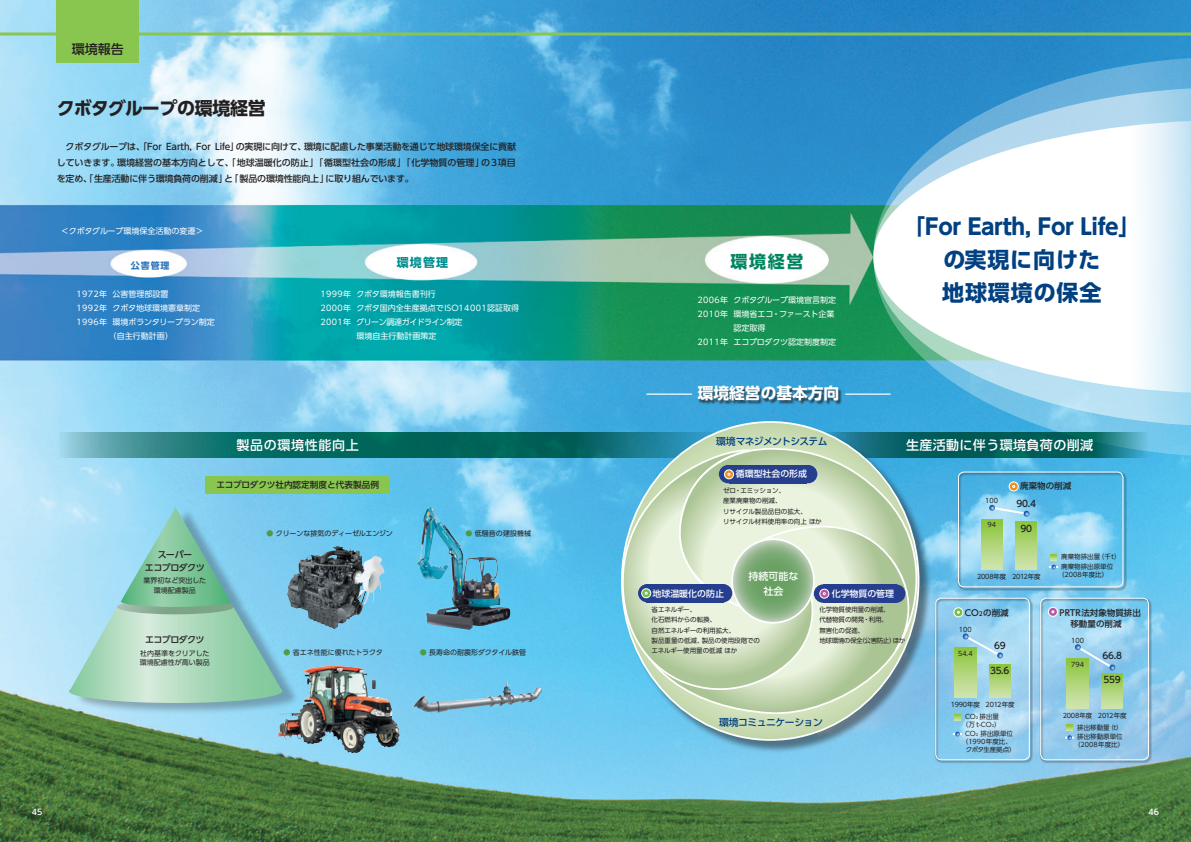
<style>
.page{position:relative;width:1191px;height:842px;background:#fff}
.page>*{position:absolute;margin:0;border:0;box-sizing:border-box;transform-origin:0 0}
.t1{font:700 22px/33px "UD Shin Go Pro";letter-spacing:-.02em;color:#014081;text-align:center}
.t2{font:700 18px "UD Shin Go Pro";letter-spacing:-.02em;color:#231f20}
.t3{font:700 17px "UD Shin Go Pro";color:#008561}
.t4{font:700 15.7px "UD Shin Go Pro";color:#fff}
.t5{font:500 13px "UD Shin Go Pro";letter-spacing:.03em;color:#fff}
.t6{font:500 13px "UD Shin Go Pro";letter-spacing:.05em;color:#fff}
.t7{font:500 13px "UD Shin Go Pro";color:#231f20}
.t8{font:700 12px "UD Shin Go Pro";color:#008e91}
.t9{font:500 10px/15.1px "UD Shin Go Pro";color:#fff;text-align:center}
.t10{font:500 9.8px "UD Shin Go Pro";letter-spacing:-.07em;color:#014081}
.t11{font:500 9.8px "UD Shin Go Pro";letter-spacing:-.035em;color:#014081}
.t12{font:500 9px/16px "UD Shin Go Pro";letter-spacing:-.02em;color:#231f20;text-align:justify}
.t13{font:500 9px/12.8px "UD Shin Go Pro";letter-spacing:-.06em;color:#231f20;text-align:center}
.t14{font:500 9px "UD Shin Go Pro";letter-spacing:-.07em;color:#231f20}
.t15{font:700 9px "UD Shin Go Pro";color:#2e76bc}
.t16{font:500 8.9px "UD Shin Go Pro";color:#fff}
.t17{font:500 8.6px "UD Shin Go Pro";color:#231f20}
.t18{font:500 8.5px/11px "UD Shin Go Pro";color:#231f20}
.t19{font:8px "UD Shin Go Pro";color:#fff}
.t20{font:8px "UD Shin Go Pro";letter-spacing:-.04em;color:#fff}
.t21{font:500 8px "UD Shin Go Pro";color:#fff}
.t22{font:7px/9.8px "UD Shin Go Pro";color:#231f20;text-align:center}
.t23{font:6.5px/10.1px "UD Shin Go Pro";color:#231f20}
.t24{font:6.5px/10.1px "UD Shin Go Pro";letter-spacing:-.02em;color:#231f20}
.t25{font:6.5px "UD Shin Go Pro";letter-spacing:-.03em;color:#231f20}
.t26{font:6.5px "UD Shin Go Pro";letter-spacing:-.06em;color:#231f20}
.s1{color:#4d9b46}
.s2{font-size:5.9px}
.s3{font-size:3.8px}
</style>
<div class="page">
<img style="left:0;top:0;width:1191px;height:842px">
<svg style="left:873px;top:57px;width:318px;height:400px;fill:#2b8ccb"></svg>
<svg style="left:873px;top:87px;width:318px;height:339px"></svg>
<svg style="left:873px;top:120px;width:318px;height:274px"></svg>
<div style="left:206px;top:476px;width:184px;height:18px;background:#89c650"></div>
<svg style="left:55px;top:432px;width:567px;height:26px"></svg>
<svg style="left:932px;top:432px;width:220px;height:26px"></svg>
<div style="left:622px;top:423px;width:310px;height:330px;background:#231f20;opacity:.5"></div>
<svg style="left:622px;top:422px;width:296px;height:318px"></svg>
<svg style="left:622px;top:650px;width:306px;height:67px"></svg>
<svg style="left:621px;top:447px;width:207px;height:266px"></svg>
<svg style="left:671px;top:447px;width:257px;height:203px"></svg>
<svg style="left:732px;top:539px;width:82px;height:84px"></svg>
<div style="left:731px;top:538px;width:84px;height:86px;border:2px solid #fff;border-radius:50%"></div>
<div style="left:719px;top:465px;width:18px;height:18px;background:#253f8e;border-radius:50%"></div>
<div style="left:799px;top:465px;width:18px;height:18px;background:#253f8e;border-radius:50%"></div>
<div style="left:729px;top:465px;width:78px;height:18px;background:#253f8e"></div>
<svg style="left:638px;top:584px;width:18px;height:18px"></svg>
<div style="left:714px;top:584px;width:18px;height:18px;background:#253f8e;border-radius:50%"></div>
<div style="left:646px;top:584px;width:78px;height:18px;background:#253f8e"></div>
<div style="left:814px;top:584px;width:18px;height:19px;background:#253f8e;border-radius:50%"></div>
<div style="left:887px;top:584px;width:18px;height:19px;background:#253f8e;border-radius:50%"></div>
<div style="left:823px;top:584px;width:73px;height:19px;background:#253f8e"></div>
<hr style="left:0;top:33px;width:494px;height:3px;background:#89c650">
<hr style="left:494px;top:33px;width:697px;height:3px;background:#89c650">
<div style="left:724px;top:469px;width:10px;height:10px;border:4px solid #fff;border-radius:50%"></div>
<div style="left:641px;top:588px;width:10px;height:10px;border:4px solid #fff;border-radius:50%"></div>
<div style="left:819px;top:589px;width:10px;height:10px;border:4px solid #fff;border-radius:50%"></div>
<div style="left:57px;top:0;width:82px;height:62px;background:#89c650"></div>
<img style="left:413px;top:682px;width:108px;height:31px">
<img style="left:299px;top:546px;width:37px;height:74px">
<img style="left:277px;top:663px;width:53px;height:81px">
<img style="left:416px;top:507px;width:33px;height:72px">
<div style="left:75px;top:508px;width:224px;height:206px;background:#231f20;opacity:.3"></div>
<svg style="left:69px;top:507px;width:214px;height:196px"></svg>
<div style="left:698px;top:386px;width:144px;height:19px;background:#231f20;opacity:.75"></div>
<hr style="left:646px;top:393px;width:46px;height:2px;background:#fff">
<hr style="left:845px;top:393px;width:45px;height:2px;background:#fff">
<div style="left:957px;top:471px;width:170px;height:120px;background:#231f20;opacity:.75"></div>
<div style="left:958px;top:471px;width:165px;height:116px;border:1px solid #fff;border-radius:6px"></div>
<div style="left:1039px;top:597px;width:113px;height:167px;background:#231f20;opacity:.75"></div>
<div style="left:1040px;top:598px;width:109px;height:162px;border:1px solid #fff;border-radius:6px"></div>
<div style="left:934px;top:597px;width:99px;height:167px;background:#231f20;opacity:.75"></div>
<div style="left:935px;top:598px;width:94px;height:162px;border:1px solid #fff;border-radius:6px"></div>
<div style="left:725px;top:470px;width:8px;height:8px;border:2px solid #ec9121;border-radius:50%"></div>
<div style="left:1009px;top:482px;width:8px;height:8px;border:2px solid #ec9121;border-radius:50%"></div>
<div style="left:642px;top:589px;width:8px;height:8px;border:2px solid #71bf44;border-radius:50%"></div>
<div style="left:954px;top:608px;width:8px;height:8px;border:2px solid #71bf44;border-radius:50%"></div>
<div style="left:820px;top:590px;width:8px;height:8px;border:2px solid #bc55a1;border-radius:50%"></div>
<div style="left:1049px;top:608px;width:8px;height:8px;border:2px solid #bc55a1;border-radius:50%"></div>
<h3 class="t7" style="left:72px;top:38px;width:53px">環境報告</h3>
<h2 class="t2" style="left:57px;top:94px;width:210px">クボタグループの環境経営</h2>
<h3 class="t12" style="left:57px;top:138px;width:461px">　クボタグループは、「For Earth, For Life」の実現に向けて、環境に配慮した事業活動を通じて地球環境保全に貢献していきます。環境経営の基本方向として、「地球温暖化の防止」「循環型社会の形成」「化学物質の管理」の3項目を定め、「生産活動に伴う環境負荷の削減」と「製品の環境性能向上」に取り組んでいます。</h3>
<p class="t19" style="left:61px;top:224px;width:144px">＜クボタグループ環境保全活動の変遷＞</p>
<h1 class="t1" style="left:903px;top:209px;width:239px">「For Earth, For Life」の実現に向けた<br>地球環境の保全</h1>
<h3 class="t8" style="left:397px;top:253px;width:53px">環境管理</h3>
<h3 class="t3" style="left:730px;top:248px;width:75px">環境経営</h3>
<h3 class="t15" style="left:131px;top:258px;width:40px">公害管理</h3>
<p class="t19" style="left:320px;top:288px;width:117px">1999年 クボタ環境報告書刊行</p>
<p class="t19" style="left:320px;top:302px;width:200px">2000年 クボタ国内全生産拠点でISO14001認証取得</p>
<p class="t20" style="left:320px;top:316px;width:143px">2001年 グリーン調達ガイドライン制定</p>
<p class="t19" style="left:356px;top:330px;width:81px">環境自主行動計画策定</p>
<p class="t19" style="left:77px;top:288px;width:93px">1972年 公害管理部設置</p>
<p class="t19" style="left:77px;top:302px;width:125px">1992年 クボタ地球環境憲章制定</p>
<p class="t19" style="left:77px;top:316px;width:140px">1996年 環境ボランタリープラン制定</p>
<p class="t19" style="left:109px;top:330px;width:66px">（自主行動計画）</p>
<p class="t19" style="left:697px;top:293px;width:140px">2006年 クボタグループ環境宣言制定</p>
<p class="t19" style="left:697px;top:307px;width:138px">2010年 環境省エコ・ファースト企業</p>
<p class="t19" style="left:733px;top:321px;width:33px">認定取得</p>
<p class="t19" style="left:697px;top:335px;width:140px">2011年 エコプロダクツ認定制度制定</p>
<h3 class="t4" style="left:697px;top:381px;width:143px">環境経営の基本方向</h3>
<h3 class="t6" style="left:237px;top:434px;width:124px">製品の環境性能向上</h3>
<h3 class="t10" style="left:716px;top:433px;width:113px">環境マネジメントシステム</h3>
<h3 class="t5" style="left:906px;top:434px;width:189px">生産活動に伴う環境負荷の削減</h3>
<h3 class="t16" style="left:736px;top:467px;width:73px">循環型社会の形成</h3>
<h3 class="t17" style="left:216px;top:478px;width:164px">エコプロダクツ社内認定制度と代表製品例</h3>
<p class="t22" style="left:266px;top:528px;width:128px"><span class="s1">●</span> クリーンな排気のディーゼルエンジン</p>
<p class="t22" style="left:465px;top:528px;width:67px"><span class="s1">●</span> 低騒音の建設機械</p>
<p class="t23" style="left:723px;top:486px;width:100px">ゼロ・エミッション、<br>産業廃棄物の削減、<br>リサイクル製品品目の拡大、<br>リサイクル材料使用率の向上 ほか</p>
<p class="t23" style="left:985px;top:495px;width:14px">100</p>
<p class="t23" style="left:987px;top:519px;width:10px">94</p>
<h3 class="t18" style="left:1020px;top:480px;width:52px">廃棄物の削減</h3>
<p class="t23" style="left:1057px;top:488px;width:10px">94</p>
<h3 class="t12" style="left:1016px;top:496px;width:21px">90.4</h3>
<h3 class="t12" style="left:1020px;top:520px;width:13px">90</h3>
<h3 class="t13" style="left:145px;top:548px;width:61px">スーパー<br>エコプロダクツ</h3>
<p class="t22" style="left:144px;top:576px;width:64px">業界初など突出した環境配慮製品</p>
<h3 class="t9" style="left:748px;top:568px;width:51px">持続可能な社会</h3>
<h3 class="t16" style="left:652px;top:586px;width:73px">地球温暖化の防止</h3>
<h3 class="t16" style="left:831px;top:586px;width:64px">化学物質の管理</h3>
<p class="t25" style="left:977px;top:571px;width:65px">2008年度 2012年度</p>
<p class="t23" style="left:1061px;top:552px;width:61px;line-height:9.6px">廃棄物排出量（千t）廃棄物排出原単位</p>
<p class="t23" style="left:1058px;top:569px;width:52px">（2008年度比）</p>
<h3 class="t14" style="left:145px;top:632px;width:61px">エコプロダクツ</h3>
<p class="t22" style="left:140px;top:648px;width:71px;text-align:left">社内基準をクリアした環境配慮性が高い製品</p>
<p class="t22" style="left:283px;top:648px;width:101px"><span class="s1">●</span> 省エネ性能に優れたトラクタ</p>
<p class="t22" style="left:420px;top:648px;width:108px"><span class="s1">●</span> 長寿命の耐震形ダクタイル鉄管</p>
<p class="t23" style="left:651px;top:605px;width:110px">省エネルギー、<br>化石燃料からの転換、<br>自然エネルギーの利用拡大、<br>製品重量の低減、製品の使用段階でのエネルギー使用量の低減 ほか</p>
<p class="t24" style="left:819px;top:605px;width:87px">化学物質使用量の削減、<br>代替物質の開発・利用、<br>無害化の促進、<br>地球環境の保全（公害防止）ほか</p>
<h3 class="t18" style="left:964px;top:607px;width:45px">CO<span class="s2">2</span>の削減</h3>
<p class="t23" style="left:959px;top:624px;width:14px">100</p>
<p class="t23" style="left:958px;top:648px;width:16px">54.4</p>
<h3 class="t12" style="left:994px;top:638px;width:13px">69</h3>
<h3 class="t12" style="left:990px;top:663px;width:21px">35.6</h3>
<h3 class="t18" style="left:1070px;top:607px;width:72px;text-indent:-11px">PRTR法対象物質排出移動量の削減</h3>
<p class="t23" style="left:1071px;top:659px;width:14px">794</p>
<p class="t23" style="left:1071px;top:635px;width:14px">100</p>
<h3 class="t12" style="left:1102px;top:648px;width:21px">66.8</h3>
<h3 class="t12" style="left:1103px;top:671px;width:19px">559</h3>
<p class="t25" style="left:950px;top:699px;width:65px">1990年度 2012年度</p>
<h3 class="t11" style="left:719px;top:714px;width:105px">環境コミュニケーション</h3>
<p class="t23" style="left:961px;top:712px;width:40px;line-height:8px;text-align:center">CO<span class="s3">2</span> 排出量（万 t-CO<span class="s3">2</span>）</p>
<p class="t23" style="left:965px;top:728px;width:49px">CO<span class="s3">2</span> 排出原単位</p>
<p class="t23" style="left:961px;top:736px;width:52px">（1990年度比、</p>
<p class="t26" style="left:966px;top:744px;width:51px">クボタ生産拠点）</p>
<p class="t25" style="left:1062px;top:710px;width:65px">2008年度 2012年度</p>
<p class="t23" style="left:1077px;top:722px;width:47px;line-height:9.6px">排出移動量（t）排出移動原単位</p>
<p class="t23" style="left:1074px;top:740px;width:52px">（2008年度比）</p>
<p class="t21" style="left:32px;top:805px;width:12px">45</p>
<p class="t21" style="left:1148px;top:805px;width:12px">46</p>
</div>
